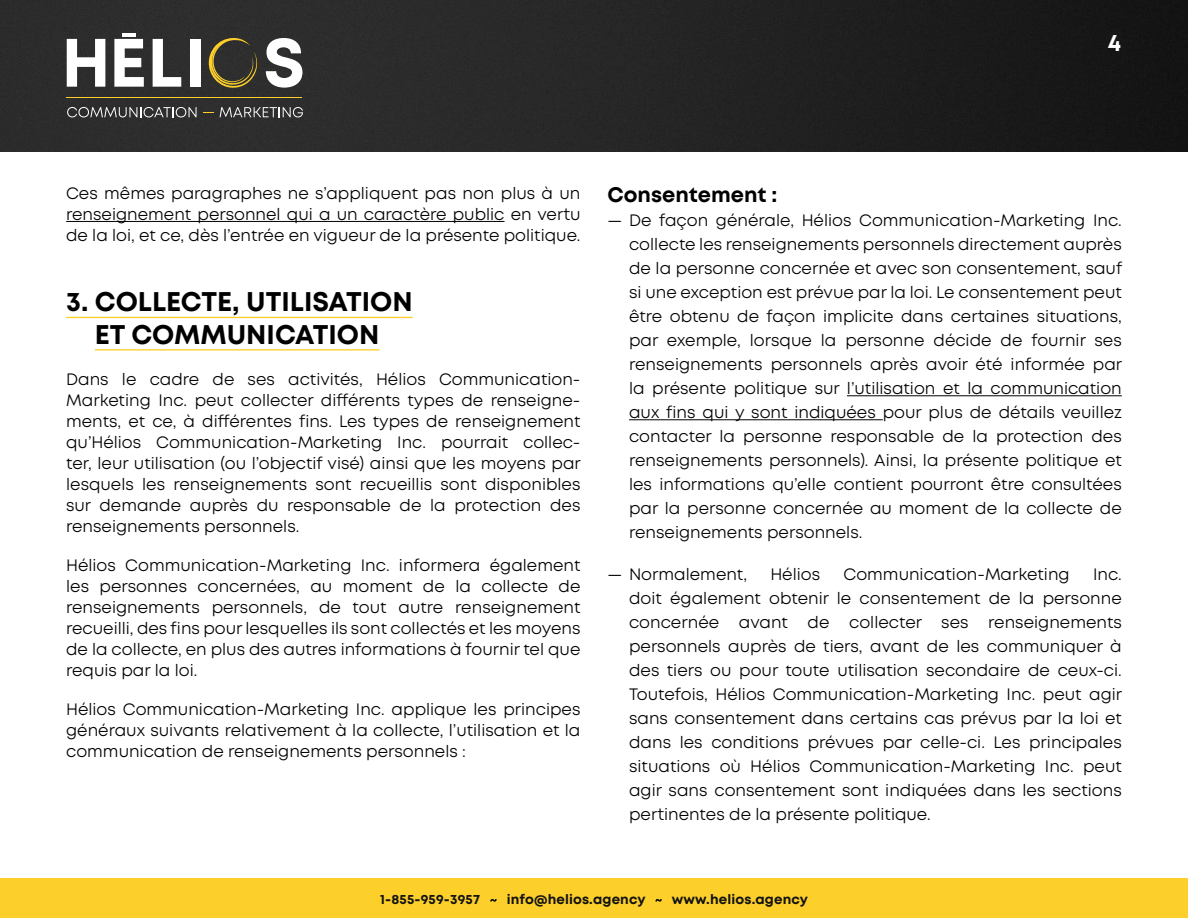
<style>
.page{position:relative;width:1188px;height:918px;background:#fff}
.page>*{position:absolute;margin:0;border:0;box-sizing:border-box;transform-origin:0 0}
.t1{font:700 27px/32.4px "Mont";color:#000;text-align:center}
.t2{font:700 24px "Mont";color:#fff}
.t3{font:700 21.15px "Mont";color:#000}
.t4{font:16.5px/24px "Mont";color:#000;text-align:justify}
.t5{font:700 13.5px "Mont";letter-spacing:.01em;color:#121212}
</style>
<div class="page">
<img style="left:0;top:0;width:1188px;height:151px">
<svg style="left:67px;top:39px;width:38px;height:48px"></svg>
<svg style="left:114px;top:39px;width:30px;height:48px"></svg>
<svg style="left:153px;top:39px;width:28px;height:48px"></svg>
<div style="left:190px;top:39px;width:10px;height:48px;background:#fff"></div>
<svg style="left:266px;top:38px;width:36px;height:50px"></svg>
<hr style="left:122px;top:34px;width:14px;height:3px;background:#fff">
<svg style="left:209px;top:38px;width:49px;height:51px;background:#4f482d"></svg>
<hr style="left:66px;top:97px;width:235px;height:1px;background:#fdcf2a">
<svg style="left:67px;top:107px;width:130px;height:10px"></svg>
<svg style="left:220px;top:107px;width:83px;height:10px"></svg>
<div style="left:0;top:878px;width:1188px;height:40px;background:#fccf2b"></div>
<svg style="left:490px;top:899px;width:7px;height:3px"></svg>
<svg style="left:655px;top:899px;width:7px;height:3px"></svg>
<hr style="left:66px;top:221px;width:439px;height:1px;background:#000">
<hr style="left:66px;top:317px;width:347px;height:1px;background:#fdcf2a">
<hr style="left:95px;top:349px;width:285px;height:2px;background:#fdcf2a">
<hr style="left:847px;top:395px;width:275px;height:1px;background:#000">
<hr style="left:629px;top:419px;width:254px;height:1px;background:#000">
<h2 class="t2" style="left:1108px;top:27px;width:15px">4</h2>
<p class="t4" style="left:66px;top:183px;width:516px;line-height:21px">Ces mêmes paragraphes ne s’appliquent pas non plus à un renseignement personnel qui a un caractère public en vertu de la loi, et ce, dès l’entrée en vigueur de la présente politique.</p>
<h1 class="t1" style="left:66px;top:286px;width:348px">3. COLLECTE, UTILISATION<br>ET COMMUNICATION</h1>
<p class="t4" style="left:66px;top:369px;width:516px;line-height:21px">Dans le cadre de ses activités, Hélios Communication-Marketing Inc. peut collecter différents types de renseigne&shy;ments, et ce, à différentes fins. Les types de renseignement qu’Hélios Communication-Marketing Inc. pourrait collec&shy;ter, leur utilisation (ou l’objectif visé) ainsi que les moyens par lesquels les renseignements sont recueillis sont disponibles sur demande auprès du responsable de la protection des renseignements personnels.</p>
<p class="t4" style="left:66px;top:555px;width:516px;line-height:21px">Hélios Communication-Marketing Inc. informera également les personnes concernées, au moment de la collecte de renseignements personnels, de tout autre renseignement recueilli, des fins pour lesquelles ils sont collectés et les moyens de la collecte, en plus des autres informations à fournir tel que requis par la loi.</p>
<p class="t4" style="left:66px;top:699px;width:516px;line-height:21px">Hélios Communication-Marketing Inc. applique les principes généraux suivants relativement à la collecte, l’utilisation et la communication de renseignements personnels :</p>
<p class="t3" style="left:608px;top:181px;width:171px">Consentement :</p>
<p class="t4" style="left:629px;top:208px;width:495px;text-indent:-22px">— De façon générale, Hélios Communication-Marketing Inc. collecte les renseignements personnels directement auprès de la personne concernée et avec son consentement, sauf si une exception est prévue par la loi. Le consentement peut être obtenu de façon implicite dans certaines situations, par exemple, lorsque la personne décide de fournir ses renseignements personnels après avoir été informée par la présente politique sur l’utilisation et la communication aux fins qui y sont indiquées pour plus de détails veuillez contacter la personne responsable de la protection des renseignements personnels). Ainsi, la présente politique et les informations qu’elle contient pourront être consultées par la personne concernée au moment de la collecte de renseignements personnels.</p>
<p class="t4" style="left:608px;top:563px;width:141px">— Normalement,</p>
<p class="t4" style="left:770px;top:563px;width:51px">Hélios</p>
<p class="t4" style="left:844px;top:563px;width:228px">Communication-Marketing</p>
<p class="t4" style="left:629px;top:563px;width:495px;text-indent:464px">Inc. doit également obtenir le consentement de la personne concernée avant de collecter ses renseignements personnels auprès de tiers, avant de les communiquer à des tiers ou pour toute utilisation secondaire de ceux-ci.<br>Toutefois, Hélios Communication-Marketing Inc. peut agir sans consentement dans certains cas prévus par la loi et dans les conditions prévues par celle-ci. Les principales situations où Hélios Communication-Marketing Inc. peut agir sans consentement sont indiquées dans les sections pertinentes de la présente politique.</p>
<p class="t5" style="left:380px;top:891px;width:101px">1-855-959-3957</p>
<p class="t5" style="left:507px;top:891px;width:140px">info@helios.agency</p>
<p class="t5" style="left:672px;top:891px;width:138px">www.helios.agency</p>
</div>
